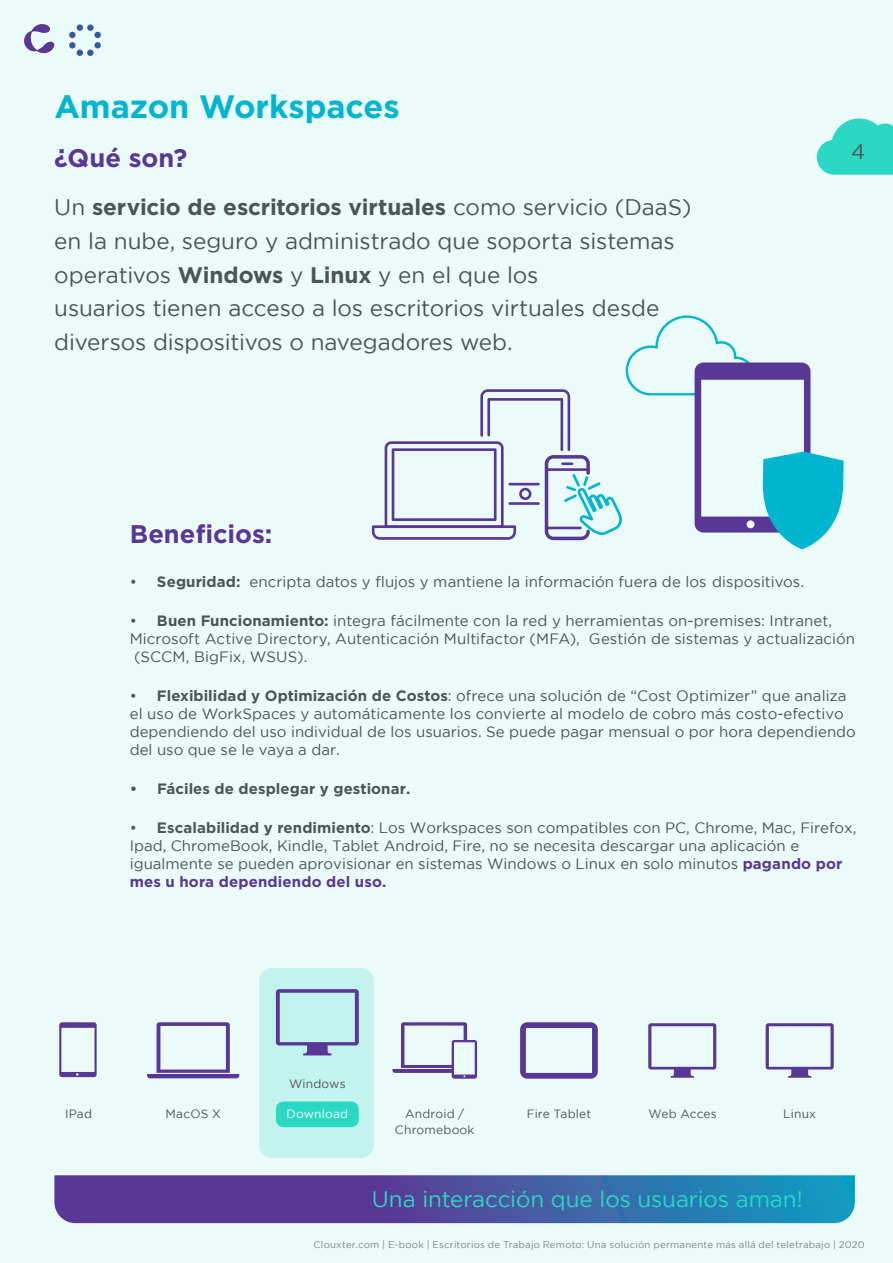
<style>
.page{position:relative;width:893px;height:1263px;background:#eafbf9}
.page>*{position:absolute;margin:0;border:0;box-sizing:border-box;transform-origin:0 0}
.t1{font:700 32.4px "Gotham";color:#00b5cf}
.t2{font:700 25.5px "Gotham";color:#583796}
.t3{font:22.5px/33.6px "Gotham";letter-spacing:-.005em;color:#4c5454}
.t4{font:22.35px "Gotham";letter-spacing:-.005em;color:#2bd8c4}
.t5{font:21px "Gotham";color:#4c5454}
.t6{font:15px/18px "Gotham";color:#4c5454}
.t7{font:700 15px "Gotham";letter-spacing:.005em;color:#4c5454}
.t8{font:12px/15.6px "Gotham";letter-spacing:.015em;color:#4c5454;text-align:center}
.t9{font:12px "Gotham";letter-spacing:.015em;color:#fff}
.t10{font:9.6px "Gotham";letter-spacing:.025em;color:#7c8287}
.s1{font-weight:700}
.s2{font-weight:700;color:#583796}
</style>
<div class="page">
<svg style="left:372px;top:315px;width:472px;height:234px"></svg>
<svg style="left:24px;top:24px;width:31px;height:30px"></svg>
<svg style="left:817px;top:118px;width:76px;height:57px"></svg>
<svg style="left:54px;top:1175px;width:801px;height:48px"></svg>
<div style="left:259px;top:968px;width:115px;height:190px;background:#c2f3ed;border-radius:13px"></div>
<svg style="left:59px;top:1022px;width:38px;height:55px"></svg>
<svg style="left:147px;top:1022px;width:92px;height:56px"></svg>
<svg style="left:276px;top:989px;width:83px;height:66px"></svg>
<svg style="left:648px;top:1023px;width:68px;height:55px"></svg>
<svg style="left:766px;top:1023px;width:68px;height:55px"></svg>
<svg style="left:392px;top:1022px;width:85px;height:57px"></svg>
<svg style="left:520px;top:1022px;width:78px;height:57px"></svg>
<div style="left:276px;top:1101px;width:83px;height:26px;background:#2bd8c4;border-radius:7px"></div>
<div style="left:77px;top:24px;width:6px;height:7px;background:#3a57a6;border-radius:50%"></div>
<div style="left:87px;top:24px;width:7px;height:7px;background:#3a57a6;border-radius:50%"></div>
<svg style="left:77px;top:50px;width:6px;height:6px"></svg>
<div style="left:87px;top:50px;width:7px;height:6px;background:#3a57a6;border-radius:50%"></div>
<div style="left:94px;top:42px;width:7px;height:7px;background:#3a57a6;border-radius:50%"></div>
<div style="left:94px;top:32px;width:7px;height:6px;background:#3a57a6;border-radius:50%"></div>
<div style="left:69px;top:32px;width:7px;height:6px;background:#3a57a6;border-radius:50%"></div>
<div style="left:69px;top:42px;width:7px;height:7px;background:#3a57a6;border-radius:50%"></div>
<h1 class="t1" style="left:54px;top:88px;width:347px">Amazon Workspaces</h1>
<h2 class="t2" style="left:54px;top:143px;width:135px">¿Qué son?</h2>
<p class="t3" style="left:54px;top:190px;width:639px">Un <span class="s1">servicio de escritorios virtuales</span> como servicio (DaaS) en la nube, seguro y administrado que soporta sistemas operativos <span class="s1">Windows</span> y <span class="s1">Linux</span> y en el que los<br>usuarios tienen acceso a los escritorios virtuales desde diversos dispositivos o navegadores web.</p>
<h2 class="t2" style="left:130px;top:519px;width:144px">Beneficios:</h2>
<h3 class="t5" style="left:851px;top:140px;width:16px">4</h3>
<p class="t6" style="left:130px;top:573px;width:676px">• <span class="s1">Seguridad:</span> encripta datos y flujos y mantiene la información fuera de los dispositivos.</p>
<p class="t6" style="left:130px;top:612px;width:727px">• <span class="s1">Buen Funcionamiento:</span> integra fácilmente con la red y herramientas on-premises: Intranet,<br>Microsoft Active Directory, Autenticación Multifactor (MFA), Gestión de sistemas y actualización (SCCM, BigFix, WSUS).</p>
<p class="t6" style="left:130px;top:686px;width:728px">• <span class="s1">Flexibilidad y Optimización de Costos</span>: ofrece una solución de “Cost Optimizer” que analiza el uso de WorkSpaces y automáticamente los convierte al modelo de cobro más costo-efectivo dependiendo del uso individual de los usuarios. Se puede pagar mensual o por hora dependiendo del uso que se le vaya a dar.</p>
<p class="t7" style="left:130px;top:780px;width:282px">• Fáciles de desplegar y gestionar.</p>
<p class="t6" style="left:130px;top:818px;width:728px">• <span class="s1">Escalabilidad y rendimiento</span>: Los Workspaces son compatibles con PC, Chrome, Mac, Firefox, Ipad, ChromeBook, Kindle, Tablet Android, Fire, no se necesita descargar una aplicación e igualmente se pueden aprovisionar en sistemas Windows o Linux en solo minutos <span class="s2">pagando por mes u hora dependiendo del uso.</span></p>
<p class="t8" style="left:65px;top:1106px;width:29px">IPad</p>
<p class="t8" style="left:166px;top:1106px;width:57px">MacOS X</p>
<p class="t8" style="left:289px;top:1075px;width:58px">Windows</p>
<p class="t8" style="left:395px;top:1106px;width:81px">Android /<br>Chromebook</p>
<p class="t9" style="left:286px;top:1107px;width:63px">Download</p>
<p class="t8" style="left:527px;top:1106px;width:66px">Fire Tablet</p>
<p class="t8" style="left:648px;top:1106px;width:70px">Web Acces</p>
<p class="t8" style="left:783px;top:1106px;width:34px">Linux</p>
<h3 class="t4" style="left:372px;top:1186px;width:432px">Una interacción que los usuarios aman!</h3>
<p class="t10" style="left:314px;top:1239px;width:553px">Clouxter.com | E-book | Escritorios de Trabajo Remoto: Una solución permanente más allá del teletrabajo | 2020</p>
</div>
